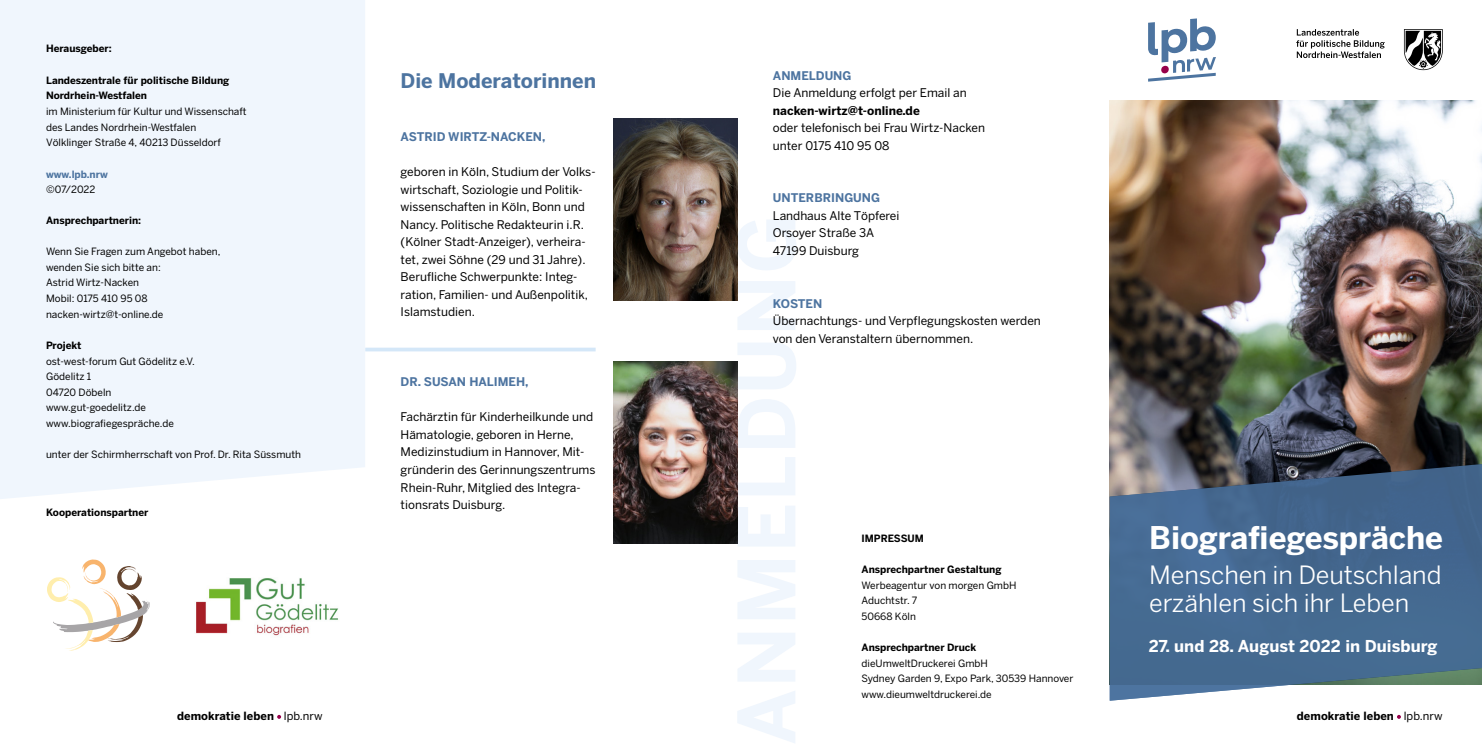
<style>
.page{position:relative;width:1482px;height:745px;background:#fff}
.page>*{position:absolute;margin:0;border:0;box-sizing:border-box;transform-origin:0 0}
.t1{font:700 31px "Benton Sans";letter-spacing:-.005em;color:#fff}
.t2{font:25px/27.5px "Benton Sans";letter-spacing:-.005em;color:#fff}
.t3{font:700 20px "Benton Sans";color:#4d74a0}
.t4{font:700 16.25px "Benton Sans";letter-spacing:.005em;color:#fff}
.t5{font:11.88px/17.5px "Benton Sans";color:#000}
.t6{font:700 11.88px "Benton Sans";color:#4d74a0}
.t7{font:700 11.88px "Benton Sans";color:#000}
.t8{font:700 11.25px "Benton Sans";letter-spacing:.005em;color:#000}
.t9{font:10px/15.6px "Benton Sans";color:#000}
.t10{font:700 10px/15.6px "Benton Sans";color:#000}
.t11{font:700 10px "Benton Sans";color:#4d74a0}
.s1{font-weight:400}
</style>
<div class="page">
<img style="left:1109px;top:100px;width:372px;height:363px">
<img style="left:613px;top:119px;width:124px;height:181px">
<img style="left:613px;top:361px;width:124px;height:182px">
<svg style="left:1109px;top:463px;width:372px;height:237px;fill:#456a91"></svg>
<svg style="left:1148px;top:18px;width:67px;height:64px"></svg>
<svg style="left:1403px;top:29px;width:39px;height:41px"></svg>
<svg style="left:1296px;top:29px;width:88px;height:29px"></svg>
<svg style="left:365px;top:347px;width:230px;height:4px"></svg>
<div style="left:0;top:0;width:365px;height:499px;background:#f0f6fd"></div>
<svg style="left:277px;top:714px;width:4px;height:4px"></svg>
<svg style="left:47px;top:559px;width:103px;height:91px"></svg>
<img style="left:196px;top:578px;width:143px;height:58px">
<p class="t10" style="left:46px;top:41px;width:67px">Herausgeber:</p>
<p class="t10" style="left:46px;top:72px;width:185px">Landeszentrale für politische Bildung<br>Nordrhein-Westfalen</p>
<p class="t9" style="left:46px;top:103px;width:202px">im Ministerium für Kultur und Wissenschaft des Landes Nordrhein-Westfalen<br>Völklinger Straße 4, 40213 Düsseldorf</p>
<p class="t11" style="left:46px;top:168px;width:63px">www.lpb.nrw</p>
<p class="t9" style="left:46px;top:181px;width:51px">©07/2022</p>
<p class="t10" style="left:46px;top:212px;width:97px">Ansprechpartnerin:</p>
<p class="t9" style="left:46px;top:243px;width:176px">Wenn Sie Fragen zum Angebot haben, wenden Sie sich bitte an:<br>Astrid Wirtz-Nacken<br>Mobil: 0175 410 95 08 nacken-wirtz@t-online.de</p>
<p class="t10" style="left:46px;top:337px;width:37px">Projekt</p>
<p class="t9" style="left:46px;top:353px;width:150px">ost-west-forum Gut Gödelitz e.V.<br>Gödelitz 1<br>04720 Döbeln www.gut-goedelitz.de www.biografiegespräche.de</p>
<p class="t9" style="left:46px;top:446px;width:256px">unter der Schirmherrschaft von Prof. Dr. Rita Süssmuth</p>
<p class="t10" style="left:46px;top:504px;width:104px">Kooperationspartner</p>
<p class="t8" style="left:177px;top:708px;width:147px">demokratie leben <span class="s1">lpb.nrw</span></p>
<h3 class="t3" style="left:400px;top:69px;width:197px">Die Moderatorinnen</h3>
<p class="t6" style="left:400px;top:129px;width:146px">ASTRID WIRTZ-NACKEN,</p>
<p class="t5" style="left:400px;top:163px;width:196px">geboren in Köln, Studium der Volks&shy;wirtschaft, Soziologie und Politik&shy;wissenschaften in Köln, Bonn und Nancy. Politische Redakteurin i.R. (Kölner Stadt-Anzeiger), verheira&shy;tet, zwei Söhne (29 und 31 Jahre).<br>Berufliche Schwerpunkte: Integ&shy;ration, Familien- und Außenpolitik, Islamstudien.</p>
<p class="t6" style="left:400px;top:374px;width:129px">DR. SUSAN HALIMEH,</p>
<p class="t5" style="left:400px;top:408px;width:196px">Fachärztin für Kinderheilkunde und<br>Hämatologie, geboren in Herne,<br>Medizinstudium in Hannover, Mit&shy;gründerin des Gerinnungszentrums<br>Rhein-Ruhr, Mitglied des Integra&shy;tionsrats Duisburg.</p>
<p class="t6" style="left:772px;top:68px;width:80px">ANMELDUNG</p>
<p class="t5" style="left:772px;top:84px;width:195px">Die Anmeldung erfolgt per Email an</p>
<p class="t7" style="left:772px;top:103px;width:148px">nacken-wirtz@t-online.de</p>
<p class="t5" style="left:772px;top:119px;width:214px">oder telefonisch bei Frau Wirtz-Nacken unter 0175 410 95 08</p>
<p class="t6" style="left:772px;top:191px;width:109px">UNTERBRINGUNG</p>
<p class="t5" style="left:772px;top:206px;width:128px">Landhaus Alte Töpferei<br>Orsoyer Straße 3A<br>47199 Duisburg</p>
<p class="t6" style="left:772px;top:296px;width:51px">KOSTEN</p>
<p class="t5" style="left:772px;top:311px;width:269px">Übernachtungs- und Verpflegungskosten werden von den Veranstaltern übernommen.</p>
<p class="t10" style="left:861px;top:529px;width:64px">IMPRESSUM</p>
<p class="t10" style="left:861px;top:561px;width:141px">Ansprechpartner Gestaltung</p>
<p class="t9" style="left:861px;top:576px;width:156px">Werbeagentur von morgen GmbH<br>Aduchtstr. 7<br>50668 Köln</p>
<p class="t10" style="left:861px;top:639px;width:116px">Ansprechpartner Druck</p>
<p class="t9" style="left:861px;top:654px;width:213px">dieUmweltDruckerei GmbH<br>Sydney Garden 9, Expo Park, 30539 Hannover www.dieumweltdruckerei.de</p>
<h1 class="t1" style="left:1148px;top:519px;width:295px">Biografiegespräche</h1>
<h2 class="t2" style="left:1148px;top:560px;width:294px">Menschen in Deutschland erzählen sich ihr Leben</h2>
<h3 class="t4" style="left:1148px;top:636px;width:290px">27. und 28. August 2022 in Duisburg</h3>
<p class="t8" style="left:1296px;top:708px;width:147px">demokratie leben <span class="s1">lpb.nrw</span></p>
</div>
